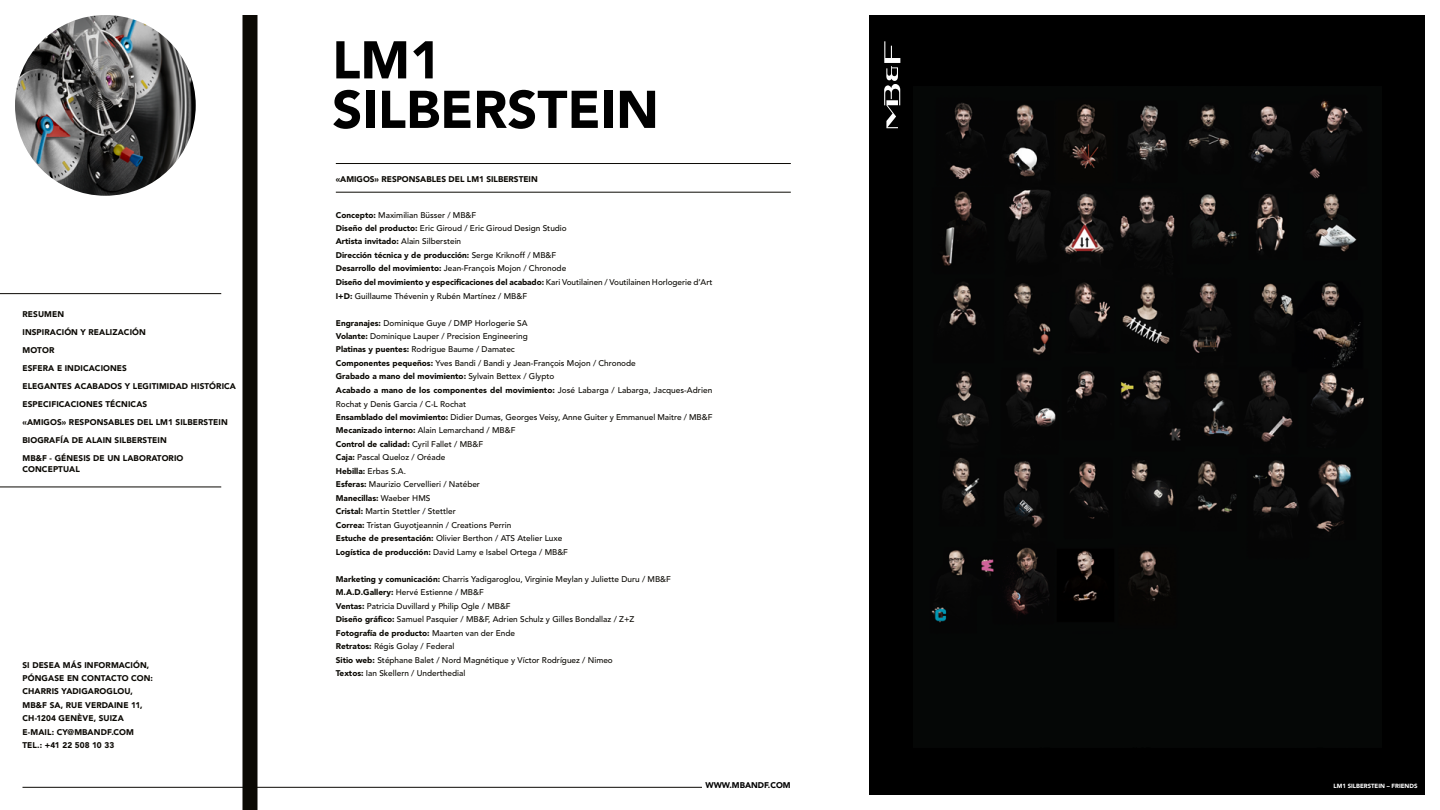
<style>
.page{position:relative;width:1440px;height:810px;background:#fff}
.page>*{position:absolute;margin:0;border:0;box-sizing:border-box;transform-origin:0 0}
.t1{font:900 52.5px/49.5px "Avenir LT Std";color:#000}
.t2{font:500 8.25px/13.5px "Avenir LT Std";color:#0b0904}
.t3{font:900 8.25px/18px "Avenir LT Std";letter-spacing:.01em;color:#0b0904}
.t4{font:900 8.25px "Avenir LT Std";color:#000}
.t5{font:900 6px "Avenir LT Std";color:#fff}
.s1{font-weight:900}
</style>
<div class="page">
<hr style="left:22px;top:787px;width:680px;height:1px;background:#0b0904">
<hr style="left:336px;top:163px;width:455px;height:1px;background:#0b0904">
<img style="left:15px;top:15px;width:181px;height:181px;border-radius:90px">
<div style="left:242px;top:15px;width:15px;height:795px;background:#0b0904"></div>
<hr style="left:0;top:293px;width:221px;height:1px;background:#0b0904">
<hr style="left:0;top:487px;width:221px;height:1px;background:#0b0904">
<hr style="left:336px;top:192px;width:455px;height:1px;background:#0b0904">
<div style="left:869px;top:15px;width:556px;height:780px;background:#000"></div>
<img style="left:931px;top:99px;width:433px;height:524px">
<svg style="left:884px;top:41px;width:16px;height:87px"></svg>
<p class="t3" style="left:22px;top:305px;width:215px">RESUMEN<br>INSPIRACIÓN Y REALIZACIÓN<br>MOTOR<br>ESFERA E INDICACIONES<br>ELEGANTES ACABADOS Y LEGITIMIDAD HISTÓRICA<br>ESPECIFICACIONES TÉCNICAS<br>«AMIGOS» RESPONSABLES DEL LM1 SILBERSTEIN<br>BIOGRAFÍA DE ALAIN SILBERSTEIN<br>MB&amp;F - GÉNESIS DE UN LABORATORIO</p>
<p class="t3" style="left:22px;top:460px;width:59px">CONCEPTUAL</p>
<p class="t3" style="left:22px;top:658px;width:132px;line-height:13.5px">SI DESEA MÁS INFORMACIÓN,<br>PÓNGASE EN CONTACTO CON:<br>CHARRIS YADIGAROGLOU,<br>MB&amp;F SA, RUE VERDAINE 11,<br>CH-1204 GENÈVE, SUIZA<br>E-MAIL: CY@MBANDF.COM<br>TEL.: +41 22 508 10 33</p>
<h1 class="t1" style="left:332px;top:35px;width:328px">LM1<br>SILBERSTEIN</h1>
<p class="t3" style="left:336px;top:170px;width:203px">«AMIGOS» RESPONSABLES DEL LM1 SILBERSTEIN</p>
<p class="t2" style="left:336px;top:208px;width:378px"><span class="s1">Concepto:</span> Maximilian Büsser / MB&amp;F<br><span class="s1">Diseño del producto:</span> Eric Giroud / Eric Giroud Design Studio<br><span class="s1">Artista invitado:</span> Alain Silberstein<br><span class="s1">Dirección técnica y de producción:</span> Serge Kriknoff / MB&amp;F<br><span class="s1">Desarrollo del movimiento:</span> Jean-François Mojon / Chronode<br><span class="s1">Diseño del movimiento y especificaciones del acabado:</span> Kari Voutilainen / Voutilainen Horlogerie d’Art <span class="s1">I+D:</span> Guillaume Thévenin y Rubén Martínez / MB&amp;F</p>
<p class="t2" style="left:336px;top:316px;width:378px"><span class="s1">Engranajes:</span> Dominique Guye / DMP Horlogerie SA<br><span class="s1">Volante:</span> Dominique Lauper / Precision Engineering<br><span class="s1">Platinas y puentes:</span> Rodrigue Baume / Damatec<br><span class="s1">Componentes pequeños:</span> Yves Bandi / Bandi y Jean-François Mojon / Chronode<br><span class="s1">Grabado a mano del movimiento:</span> Sylvain Bettex / Glypto<br><span class="s1">Acabado a mano de los componentes del movimiento:</span> José Labarga / Labarga, Jacques-Adrien Rochat y Denis Garcia / C-L Rochat<br><span class="s1">Ensamblado del movimiento:</span> Didier Dumas, Georges Veisy, Anne Guiter y Emmanuel Maitre / MB&amp;F <span class="s1">Mecanizado interno:</span> Alain Lemarchand / MB&amp;F<br><span class="s1">Control de calidad:</span> Cyril Fallet / MB&amp;F<br><span class="s1">Caja:</span> Pascal Queloz / Oréade<br><span class="s1">Hebilla:</span> Erbas S.A.<br><span class="s1">Esferas:</span> Maurizio Cervellieri / Natéber<br><span class="s1">Manecillas:</span> Waeber HMS<br><span class="s1">Cristal:</span> Martin Stettler / Stettler<br><span class="s1">Correa:</span> Tristan Guyotjeannin / Creations Perrin<br><span class="s1">Estuche de presentación:</span> Olivier Berthon / ATS Atelier Luxe<br><span class="s1">Logística de producción:</span> David Lamy e Isabel Ortega / MB&amp;F</p>
<p class="t2" style="left:336px;top:573px;width:337px"><span class="s1">Marketing y comunicación:</span> Charris Yadigaroglou, Virginie Meylan y Juliette Duru / MB&amp;F <span class="s1">M.A.D.Gallery:</span> Hervé Estienne / MB&amp;F<br><span class="s1">Ventas:</span> Patricia Duvillard y Philip Ogle / MB&amp;F<br><span class="s1">Diseño gráfico:</span> Samuel Pasquier / MB&amp;F, Adrien Schulz y Gilles Bondallaz / Z+Z <span class="s1">Fotografía de producto:</span> Maarten van der Ende<br><span class="s1">Retratos:</span> Régis Golay / Federal<br><span class="s1">Sitio web:</span> Stéphane Balet / Nord Magnétique y Víctor Rodríguez / Nimeo<br><span class="s1">Textos:</span> Ian Skellern / Underthedial</p>
<p class="t4" style="left:705px;top:780px;width:87px">WWW.MBANDF.COM</p>
<p class="t5" style="left:1334px;top:782px;width:85px">LM1 SILBERSTEIN – FRIENDS</p>
</div>
